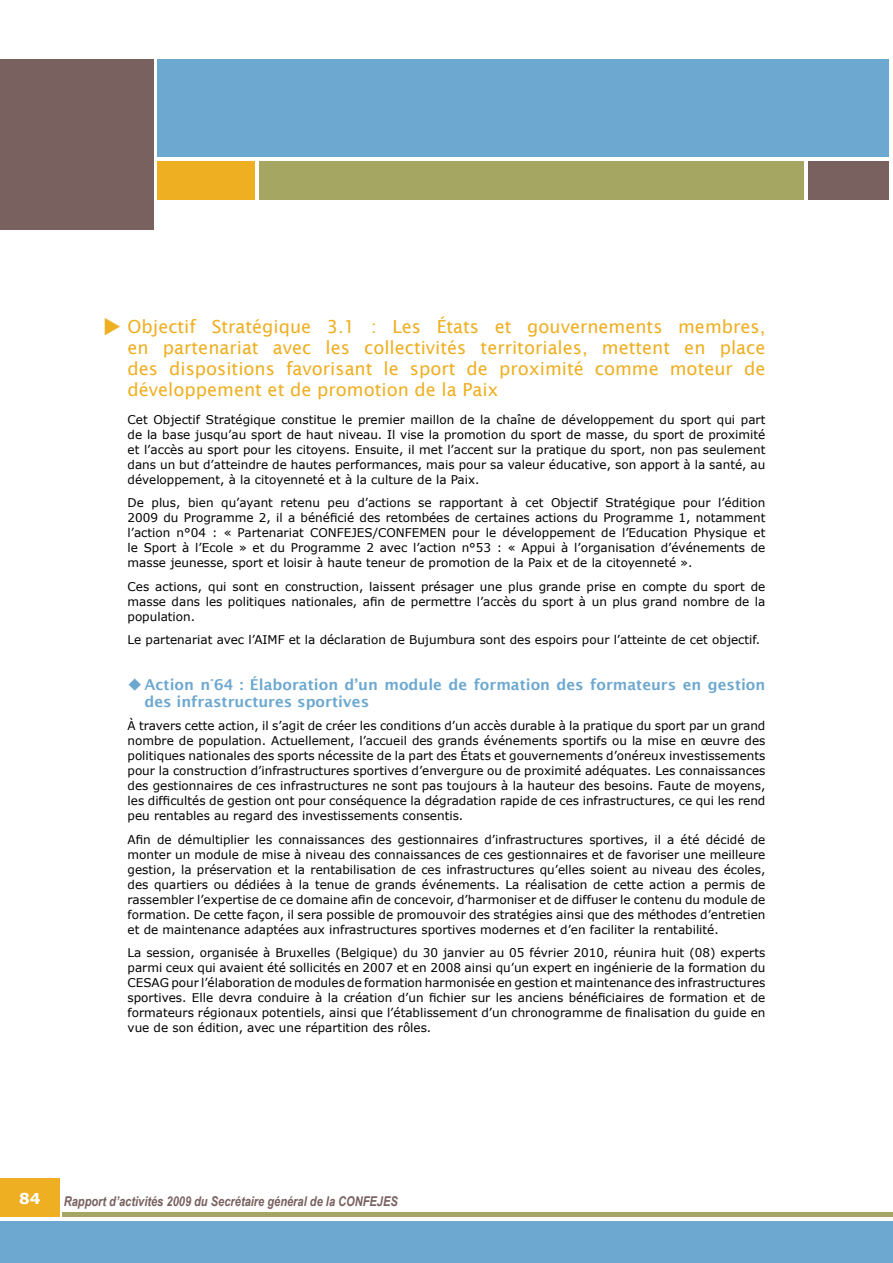
<style>
.page{position:relative;width:893px;height:1263px;background:#fff}
.page>*{position:absolute;margin:0;border:0;box-sizing:border-box;transform-origin:0 0}
.t1{font:18px/21px "Lucida Sans";color:#eeaf22;text-align:justify}
.t2{font:600 15px/16.5px "Lucida Sans";color:#6ca8d0}
.t3{font:700 15px "Verdana";color:#fff}
.t4{font:italic 700 13.5px "Arial Narrow";color:#78615f}
.t5{font:12px/15px "Verdana";color:#000;text-align:justify}
</style>
<div class="page">
<div style="left:0;top:1221px;width:893px;height:42px;background:#6ca8d0"></div>
<div style="left:0;top:1178px;width:60px;height:39px;background:#eeaf22"></div>
<div style="left:157px;top:162px;width:98px;height:38px;background:#eeaf22"></div>
<div style="left:808px;top:162px;width:81px;height:38px;background:#78615f"></div>
<div style="left:259px;top:162px;width:545px;height:38px;background:#a5a662"></div>
<div style="left:157px;top:60px;width:732px;height:97px;background:#6ca8d0"></div>
<div style="left:0;top:60px;width:153px;height:170px;background:#78615f"></div>
<hr style="left:62px;top:1212px;width:831px;height:4px;background:#a5a662">
<p class="t1" style="left:128px;top:316px;width:639px">Objectif Stratégique 3.1 : Les États et gouvernements membres, en partenariat avec les collectivités territoriales, mettent en place des dispositions favorisant le sport de proximité comme moteur de développement et de promotion de la Paix</p>
<p class="t5" style="left:128px;top:411px;width:639px">Cet Objectif Stratégique constitue le premier maillon de la chaîne de développement du sport qui part de la base jusqu’au sport de haut niveau. Il vise la promotion du sport de masse, du sport de proximité et l’accès au sport pour les citoyens. Ensuite, il met l’accent sur la pratique du sport, non pas seulement dans un but d’atteindre de hautes performances, mais pour sa valeur éducative, son apport à la santé, au développement, à la citoyenneté et à la culture de la Paix.</p>
<p class="t5" style="left:128px;top:495px;width:639px">De plus, bien qu’ayant retenu peu d’actions se rapportant à cet Objectif Stratégique pour l’édition 2009 du Programme 2, il a bénéficié des retombées de certaines actions du Programme 1, notamment l’action n°04 : « Partenariat CONFEJES/CONFEMEN pour le développement de l’Education Physique et le Sport à l’Ecole » et du Programme 2 avec l’action n°53 : « Appui à l’organisation d’événements de masse jeunesse, sport et loisir à haute teneur de promotion de la Paix et de la citoyenneté ».</p>
<p class="t5" style="left:128px;top:578px;width:639px">Ces actions, qui sont en construction, laissent présager une plus grande prise en compte du sport de masse dans les politiques nationales, afin de permettre l’accès du sport à un plus grand nombre de la population.</p>
<p class="t5" style="left:128px;top:632px;width:634px">Le partenariat avec l’AIMF et la déclaration de Bujumbura sont des espoirs pour l’atteinte de cet objectif.</p>
<p class="t2" style="left:145px;top:677px;width:622px">Action n°64 : Élaboration d’un module de formation des formateurs en gestion des infrastructures sportives</p>
<p class="t5" style="left:128px;top:718px;width:639px">À travers cette action, il s’agit de créer les conditions d’un accès durable à la pratique du sport par un grand nombre de population. Actuellement, l’accueil des grands événements sportifs ou la mise en œuvre des politiques nationales des sports nécessite de la part des États et gouvernements d’onéreux investissements pour la construction d’infrastructures sportives d’envergure ou de proximité adéquates. Les connaissances des gestionnaires de ces infrastructures ne sont pas toujours à la hauteur des besoins. Faute de moyens, les difficultés de gestion ont pour conséquence la dégradation rapide de ces infrastructures, ce qui les rend peu rentables au regard des investissements consentis.</p>
<p class="t5" style="left:128px;top:832px;width:639px">Afin de démultiplier les connaissances des gestionnaires d’infrastructures sportives, il a été décidé de monter un module de mise à niveau des connaissances de ces gestionnaires et de favoriser une meilleure gestion, la préservation et la rentabilisation de ces infrastructures qu’elles soient au niveau des écoles, des quartiers ou dédiées à la tenue de grands événements. La réalisation de cette action a permis de rassembler l’expertise de ce domaine afin de concevoir, d’harmoniser et de diffuser le contenu du module de formation. De cette façon, il sera possible de promouvoir des stratégies ainsi que des méthodes d’entretien et de maintenance adaptées aux infrastructures sportives modernes et d’en faciliter la rentabilité.</p>
<p class="t5" style="left:128px;top:945px;width:639px">La session, organisée à Bruxelles (Belgique) du 30 janvier au 05 février 2010, réunira huit (08) experts parmi ceux qui avaient été sollicités en 2007 et en 2008 ainsi qu’un expert en ingénierie de la formation du CESAG pour l’élaboration de modules de formation harmonisée en gestion et maintenance des infrastructures sportives. Elle devra conduire à la création d’un fichier sur les anciens bénéficiaires de formation et de formateurs régionaux potentiels, ainsi que l’établissement d’un chronogramme de finalisation du guide en vue de son édition, avec une répartition des rôles.</p>
<p class="t3" style="left:19px;top:1189px;width:23px">84</p>
<p class="t4" style="left:64px;top:1194px;width:336px">Rapport d’activités 2009 du Secrétaire général de la CONFEJES</p>
</div>
